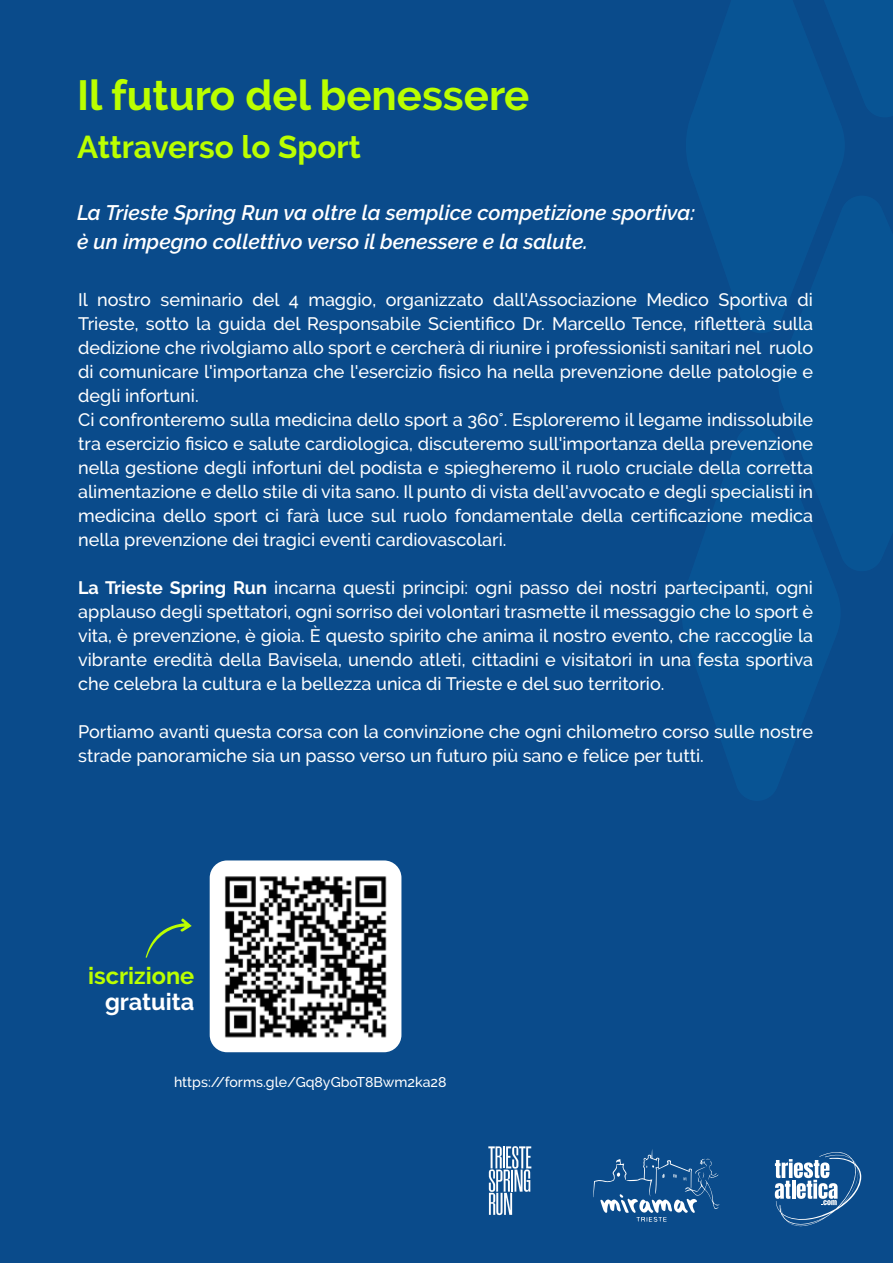
<style>
.page{position:relative;width:893px;height:1263px;background:#0a4b8b}
.page>*{position:absolute;margin:0;border:0;box-sizing:border-box;transform-origin:0 0}
.t1{font:700 42px "Raleway";color:#bf0}
.t2{font:700 31.5px "Raleway";color:#bf0}
.t3{font:700 23.55px "Raleway";color:#bf0}
.t4{font:700 23.55px "Raleway";color:#fff}
.t5{font:italic 600 21px/28.5px "Raleway";color:#fff}
.t6{font:500 18px/24px "Raleway";color:#fff}
.t7{font:500 14.1px "Raleway";color:#fff}
.s1{font-weight:700}
</style>
<div class="page">
<div style="left:777px;top:191px;width:116px;height:385px;background:#085494"></div>
<svg style="left:682px;top:420px;width:160px;height:381px;background:#085090"></svg>
<svg style="left:683px;top:0;width:163px;height:338px;background:#085191"></svg>
<svg style="left:801px;top:0;width:92px;height:122px;background:#085090"></svg>
<div style="left:210px;top:860px;width:191px;height:192px;background:#fff;border-radius:17px"></div>
<img style="left:224px;top:876px;width:163px;height:162px">
<svg style="left:146px;top:918px;width:46px;height:40px;background:#1c5e7c"></svg>
<svg style="left:593px;top:1149px;width:127px;height:73px;background:#276098"></svg>
<svg style="left:775px;top:1151px;width:86px;height:79px"></svg>
<svg style="left:488px;top:1146px;width:43px;height:69px"></svg>
<h1 class="t1" style="left:77px;top:71px;width:454px">Il futuro del benessere</h1>
<h2 class="t2" style="left:77px;top:129px;width:285px">Attraverso lo Sport</h2>
<p class="t5" style="left:77px;top:199px;width:620px">La Trieste Spring Run va oltre la semplice competizione sportiva: è un impegno collettivo verso il benessere e la salute.</p>
<p class="t6" style="left:78px;top:287px;width:736px">Il nostro seminario del 4 maggio, organizzato dall'Associazione Medico Sportiva di Trieste, sotto la guida del Responsabile Scientifico Dr. Marcello Tence, rifletterà sulla dedizione che rivolgiamo allo sport e cercherà di riunire i professionisti sanitari nel ruolo di comunicare l'importanza che l'esercizio fisico ha nella prevenzione delle patologie e degli infortuni.<br>Ci confronteremo sulla medicina dello sport a 360°. Esploreremo il legame indissolubile tra esercizio fisico e salute cardiologica, discuteremo sull'importanza della prevenzione nella gestione degli infortuni del podista e spiegheremo il ruolo cruciale della corretta alimentazione e dello stile di vita sano. Il punto di vista dell'avvocato e degli specialisti in medicina dello sport ci farà luce sul ruolo fondamentale della certificazione medica nella prevenzione dei tragici eventi cardiovascolari.</p>
<p class="t6" style="left:78px;top:575px;width:736px;text-align:justify"><span class="s1">La Trieste Spring Run</span> incarna questi principi: ogni passo dei nostri partecipanti, ogni applauso degli spettatori, ogni sorriso dei volontari trasmette il messaggio che lo sport è vita, è prevenzione, è gioia. È questo spirito che anima il nostro evento, che raccoglie la vibrante eredità della Bavisela, unendo atleti, cittadini e visitatori in una festa sportiva che celebra la cultura e la bellezza unica di Trieste e del suo territorio.</p>
<p class="t6" style="left:78px;top:719px;width:736px">Portiamo avanti questa corsa con la convinzione che ogni chilometro corso sulle nostre strade panoramiche sia un passo verso un futuro più sano e felice per tutti.</p>
<h3 class="t3" style="left:88px;top:962px;width:108px">iscrizione</h3>
<h3 class="t4" style="left:105px;top:988px;width:91px">gratuita</h3>
<p class="t7" style="left:174px;top:1073px;width:274px">https://forms.gle/Gq8yGboT8Bwm2ka28</p>
</div>
